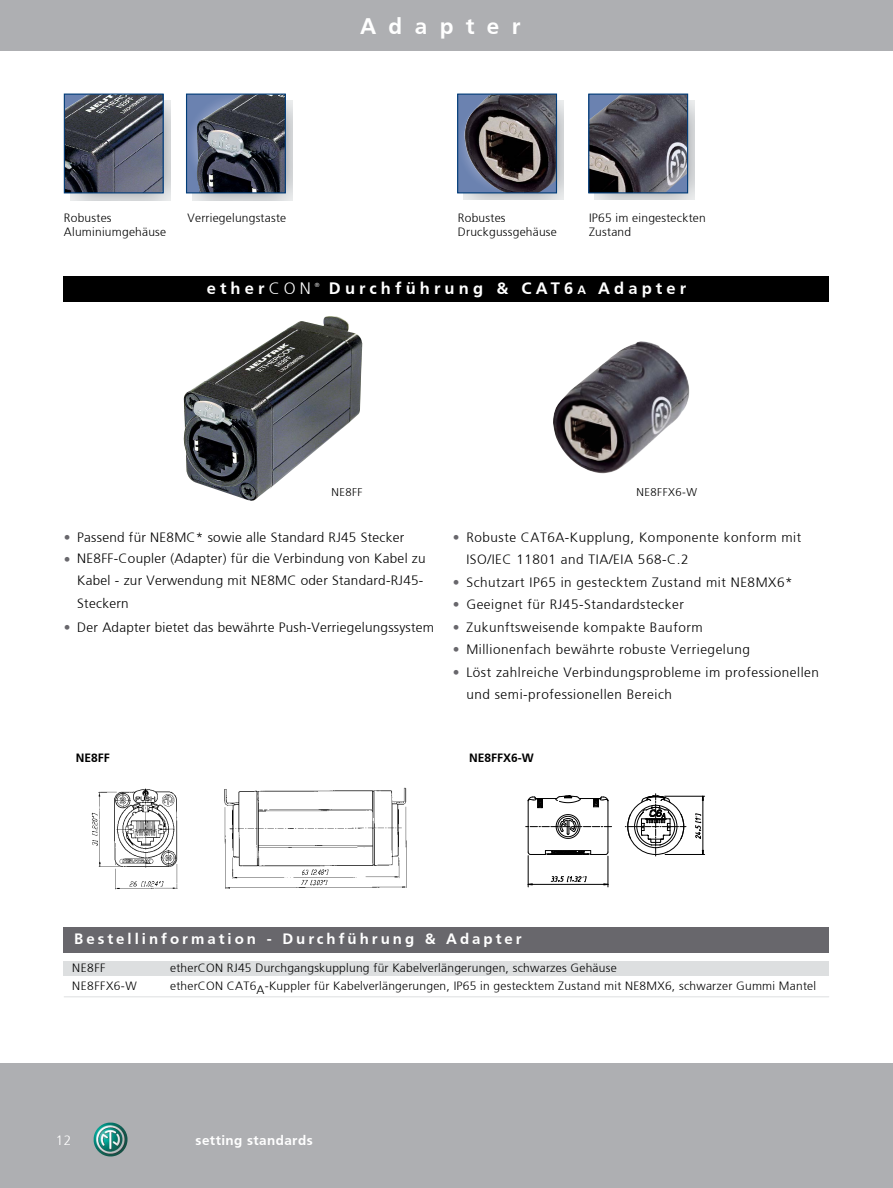
<style>
.page{position:relative;width:893px;height:1188px;background:#fff}
.page>*{position:absolute;margin:0;border:0;box-sizing:border-box;transform-origin:0 0}
.t1{font:700 22.5px "Frutiger";letter-spacing:.55em;color:#fff}
.t2{font:700 16.5px "Frutiger";letter-spacing:.25em;color:#fff}
.t3{font:700 15px "Frutiger";letter-spacing:.2em;color:#fff}
.t4{font:300 13.5px/22.5px "Frutiger";letter-spacing:.04em;color:#000}
.t5{font:300 13.5px/22.5px "Frutiger";letter-spacing:.02em;color:#000}
.t6{font:700 13.5px "Frutiger";letter-spacing:.03em;color:#fff}
.t7{font:300 13.5px "Frutiger";color:#fff}
.t8{font:300 12px/14.4px "Frutiger";letter-spacing:.02em;color:#000}
.t9{font:700 12px "Frutiger";color:#000}
.t10{font:300 12px "Frutiger";letter-spacing:.04em;color:#000}
.t11{font:300 11.25px "Frutiger";letter-spacing:.04em;color:#000}
.t12{font:300 6px "Frutiger";color:#fff}
.s1{font-weight:300}
.s2{font-size:12px}
.s3{color:#68676c}
</style>
<div class="page">
<div style="left:0;top:0;width:893px;height:51px;background:#aeafb2"></div>
<div style="left:0;top:1063px;width:893px;height:125px;background:#aeafb2"></div>
<img style="left:94px;top:1123px;width:33px;height:33px">
<div style="left:64px;top:276px;width:765px;height:26px;background:#000"></div>
<img style="left:595px;top:100px;width:99px;height:100px">
<img style="left:590px;top:96px;width:96px;height:95px">
<div style="left:588px;top:94px;width:100px;height:99px;border:1px solid #003c78"></div>
<img style="left:553px;top:341px;width:137px;height:132px">
<img style="left:463px;top:100px;width:100px;height:100px">
<div style="left:458px;top:94px;width:98px;height:99px;background:#6b82b0"></div>
<img style="left:464px;top:96px;width:91px;height:95px">
<div style="left:457px;top:94px;width:100px;height:99px;border:1px solid #003c78"></div>
<div style="left:64px;top:961px;width:765px;height:15px;background:#dddfe0"></div>
<div style="left:64px;top:927px;width:765px;height:25px;background:#68676c"></div>
<hr style="left:703px;top:796px;width:1px;height:58px;background:#000">
<hr style="left:665px;top:796px;width:40px;height:1px;background:#000">
<hr style="left:665px;top:854px;width:40px;height:1px;background:#000">
<svg style="left:625px;top:794px;width:61px;height:63px"></svg>
<svg style="left:526px;top:795px;width:86px;height:93px"></svg>
<svg style="left:695px;top:813px;width:6px;height:26px"></svg>
<img style="left:183px;top:316px;width:180px;height:185px">
<img style="left:70px;top:100px;width:100px;height:100px">
<img style="left:192px;top:100px;width:100px;height:100px">
<img style="left:66px;top:96px;width:96px;height:95px">
<div style="left:64px;top:94px;width:100px;height:99px;border:1px solid #003c78"></div>
<div style="left:187px;top:94px;width:98px;height:99px;background:#6b82b0"></div>
<img style="left:194px;top:96px;width:90px;height:95px">
<div style="left:186px;top:94px;width:100px;height:99px;border:1px solid #003c78"></div>
<img style="left:91px;top:787px;width:316px;height:103px">
<hr style="left:64px;top:996px;width:765px;height:1px;background:#dddfe0">
<p class="t8" style="left:64px;top:210px;width:104px">Robustes<br>Aluminiumgehäuse</p>
<p class="t8" style="left:188px;top:210px;width:100px">Verriegelungstaste</p>
<h1 class="t1" style="left:360px;top:13px;width:162px">Adapter</h1>
<p class="t8" style="left:458px;top:210px;width:100px">Robustes<br>Druckgussgehäuse</p>
<p class="t8" style="left:589px;top:210px;width:118px">IP65 im eingesteckten<br>Zustand</p>
<p class="t2" style="left:207px;top:279px;width:106px">ether<span class="s1">CON</span></p>
<p class="t12" style="left:315px;top:282px;width:6px">®</p>
<p class="t2" style="left:329px;top:279px;width:359px">Durchführung &amp; CAT6<span class="s2">A</span> Adapter</p>
<p class="t11" style="left:331px;top:486px;width:33px">NE8FF</p>
<p class="t11" style="left:636px;top:486px;width:62px">NE8FFX6-W</p>
<p class="t5" style="left:64px;top:526px;width:342px"><span class="s3">•</span> Passend für NE8MC* sowie alle Standard RJ45 Stecker</p>
<p class="t5" style="left:77px;top:547px;width:350px;text-indent:-14px"><span class="s3">•</span> NE8FF-Coupler (Adapter) für die Verbindung von Kabel zu<br>Kabel - zur Verwendung mit NE8MC oder Standard-RJ45-<br>Steckern</p>
<p class="t5" style="left:64px;top:616px;width:372px"><span class="s3">•</span> Der Adapter bietet das bewährte Push-Verriegelungssystem</p>
<p class="t4" style="left:466px;top:526px;width:336px;text-indent:-14px"><span class="s3">•</span> Robuste CAT6A-Kupplung, Komponente konform mit<br>ISO/IEC 11801 and TIA/EIA 568-C.2</p>
<p class="t4" style="left:453px;top:571px;width:341px"><span class="s3">•</span> Schutzart IP65 in gestecktem Zustand mit NE8MX6*</p>
<p class="t4" style="left:453px;top:593px;width:233px"><span class="s3">•</span> Geeignet für RJ45-Standardstecker</p>
<p class="t4" style="left:453px;top:616px;width:251px"><span class="s3">•</span> Zukunftsweisende kompakte Bauform</p>
<p class="t4" style="left:453px;top:638px;width:299px"><span class="s3">•</span> Millionenfach bewährte robuste Verriegelung</p>
<p class="t4" style="left:466px;top:661px;width:354px;text-indent:-14px"><span class="s3">•</span> Löst zahlreiche Verbindungsprobleme im professionellen und semi-professionellen Bereich</p>
<p class="t9" style="left:76px;top:750px;width:36px">NE8FF</p>
<p class="t9" style="left:469px;top:750px;width:66px">NE8FFX6-W</p>
<p class="t3" style="left:74px;top:930px;width:449px">Bestellinformation - Durchführung &amp; Adapter</p>
<p class="t8" style="left:72px;top:960px;width:35px">NE8FF</p>
<p class="t8" style="left:170px;top:960px;width:448px">etherCON RJ45 Durchgangskupplung für Kabelverlängerungen, schwarzes Gehäuse</p>
<p class="t10" style="left:72px;top:979px;width:66px">NE8FFX6-W</p>
<p class="t8" style="left:170px;top:978px;width:647px">etherCON CAT6A-Kuppler für Kabelverlängerungen, IP65 in gestecktem Zustand mit NE8MX6, schwarzer Gummi Mantel</p>
<p class="t7" style="left:56px;top:1132px;width:17px">12</p>
<p class="t6" style="left:196px;top:1132px;width:119px">setting standards</p>
</div>
